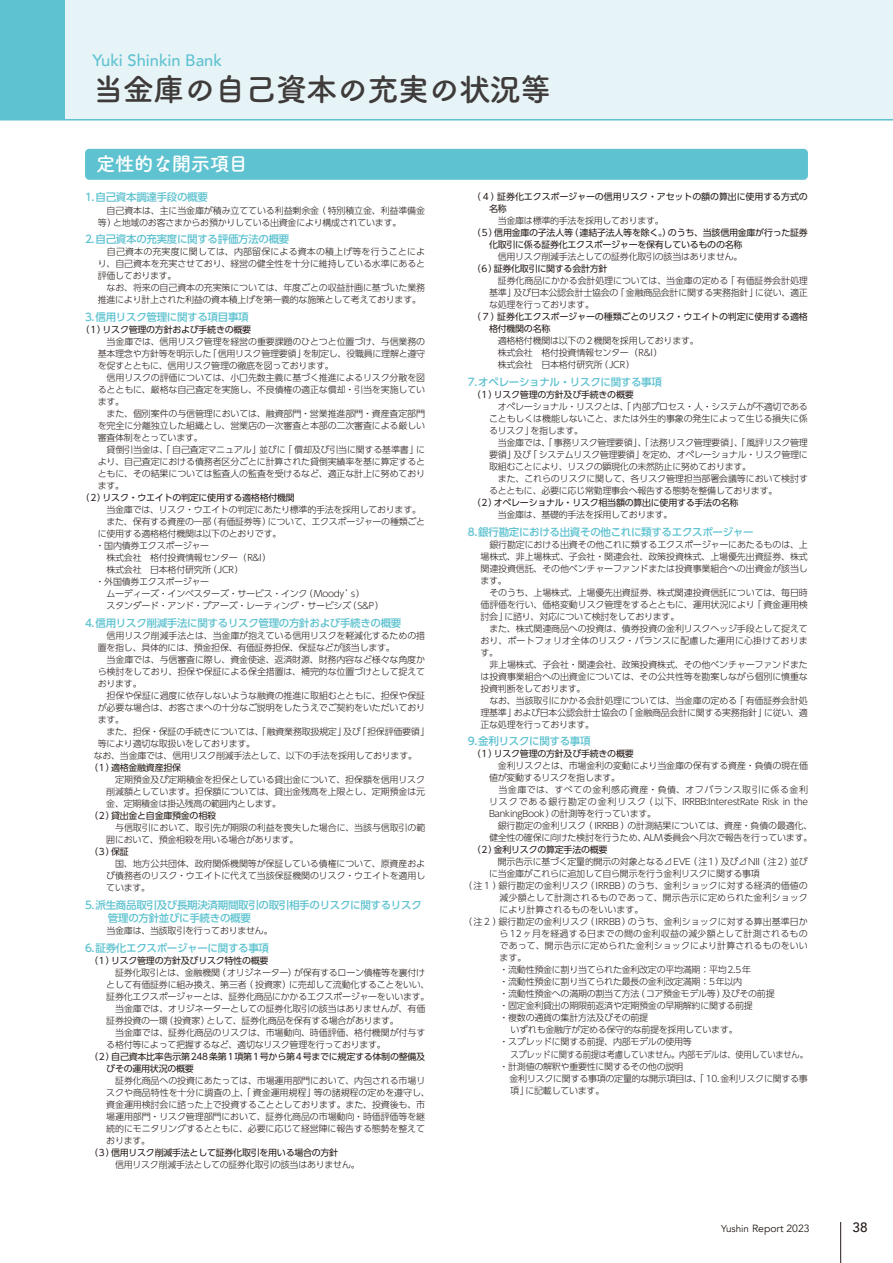
<style>
.page{position:relative;width:893px;height:1263px;background:#fff}
.page>*{position:absolute;margin:0;border:0;box-sizing:border-box;transform-origin:0 0}
.t1{font:700 31.5px "Tsuku B Rd Gothic";letter-spacing:-.03em;color:#3f3b3a}
.t2{font:700 19.5px "Tsuku B Rd Gothic";letter-spacing:-.03em;color:#fff}
.t3{font:500 16.5px "Avenir";color:#5ec2d0}
.t4{font:500 13.5px "Avenir";color:#231916}
.t5{font:500 10.5px/13.5px "UD Shin Go Pro";letter-spacing:-.03em;color:#5ec2d0}
.t6{font:10.5px "Avenir";color:#231916}
.t7{font:300 9px/12px "UD Shin Go Pro";letter-spacing:-.015em;color:#231916}
.t8{font:9px/12px "UD Shin Go Pro";letter-spacing:-.03em;color:#231916}
.t9{font:300 9px "UD Shin Go Pro";letter-spacing:.01em;color:#231916}
.t10{font:300 9px "UD Shin Go Pro";letter-spacing:-.015em;color:#231916;scale:.92 1}
.t11{font:300 9px "UD Shin Go Pro";letter-spacing:.02em;color:#231916}
.s1{font-size:9.9px}
</style>
<div class="page">
<div style="left:0;top:0;width:893px;height:120px;background:#e7f4f7"></div>
<hr style="left:0;top:119px;width:893px;height:2px;background:#5ec2d0">
<div style="left:0;top:0;width:65px;height:120px;background:#5ec2d0"></div>
<div style="left:85px;top:149px;width:723px;height:31px;background:#5ec2d0;border-radius:4px"></div>
<hr style="left:840px;top:1222px;width:1px;height:41px;background:#231916">
<h3 class="t3" style="left:92px;top:46px;width:131px">Yuki Shinkin Bank</h3>
<h1 class="t1" style="left:92px;top:65px;width:461px">当金庫の自己資本の充実の状況等</h1>
<h2 class="t2" style="left:96px;top:148px;width:153px">定性的な開示項目</h2>
<p class="t5" style="left:85px;top:190px;width:124px">1.自己資本調達手段の概要</p>
<p class="t7" style="left:98px;top:204px;width:329px">　自己資本は、主に当金庫が積み立てている利益剰余金（特別積立金、利益準備金等）と地域のお客さまからお預かりしている出資金により構成されています。</p>
<p class="t5" style="left:85px;top:232px;width:206px">2.自己資本の充実度に関する評価方法の概要</p>
<p class="t7" style="left:98px;top:246px;width:329px">　自己資本の充実度に関しては、内部留保による資本の積上げ等を行うことにより、自己資本を充実させており、経営の健全性を十分に維持している水準にあると評価しております。<br>　なお、将来の自己資本の充実策については、年度ごとの収益計画に基づいた業務推進により計上された利益の資本積上げを第一義的な施策として考えております。</p>
<p class="t5" style="left:85px;top:310px;width:165px">3.信用リスク管理に関する項目事項</p>
<p class="t8" style="left:81px;top:323px;width:172px">（1）リスク管理の方針および手続きの概要</p>
<p class="t7" style="left:98px;top:335px;width:329px">　当金庫では、信用リスク管理を経営の重要課題のひとつと位置づけ、与信業務の基本理念や方針等を明示した「信用リスク管理要領」を制定し、役職員に理解と遵守を促すとともに、信用リスク管理の徹底を図っております。<br>　信用リスクの評価については、小口先数主義に基づく推進によるリスク分散を図るとともに、厳格な自己査定を実施し、不良債権の適正な償却・引当を実施しています。<br>　また、個別案件の与信管理においては、融資部門・営業推進部門・資産査定部門を完全に分離独立した組織とし、営業店の一次審査と本部の二次審査による厳しい審査体制をとっています。<br>　貸倒引当金は、「自己査定マニュアル」並びに「償却及び引当に関する基準書」により、自己査定における債務者区分ごとに計算された貸倒実績率を基に算定するとともに、その結果については監査人の監査を受けるなど、適正な計上に努めております。</p>
<p class="t8" style="left:81px;top:491px;width:216px">（2）リスク・ウエイトの判定に使用する適格格付機関</p>
<p class="t7" style="left:96px;top:503px;width:331px">　当金庫では、リスク・ウエイトの判定にあたり標準的手法を採用しております。　また、保有する資産の一部（有価証券等）について、エクスポージャーの種類ごとに使用する適格格付機関は以下のとおりです。<br>・国内債券エクスポージャー<br>　株式会社　格付投資情報センター（R&amp;I）<br>　株式会社　日本格付研究所（JCR）<br>・外国債券エクスポージャー<br>　ムーディーズ・インベスターズ・サービス・インク（Moody’s）<br>　スタンダード・アンド・プアーズ・レーティング・サービシズ（S&amp;P）</p>
<p class="t5" style="left:85px;top:616px;width:318px">4.信用リスク削減手法に関するリスク管理の方針および手続きの概要</p>
<p class="t7" style="left:98px;top:629px;width:329px">　信用リスク削減手法とは、当金庫が抱えている信用リスクを軽減化するための措</p>
<p class="t7" style="left:98px;top:641px;width:299px">置を指し、具体的には、預金担保、有価証券担保、保証などが該当します。</p>
<p class="t7" style="left:98px;top:653px;width:329px">　当金庫では、与信審査に際し、資金使途、返済財源、財務内容など様々な角度か</p>
<p class="t7" style="left:98px;top:665px;width:329px">ら検討をしており、担保や保証による保全措置は、補完的な位置づけとして捉えて</p>
<p class="t7" style="left:98px;top:677px;width:45px">おります。</p>
<p class="t7" style="left:98px;top:689px;width:329px">　担保や保証に過度に依存しないような融資の推進に取組むとともに、担保や保証</p>
<p class="t7" style="left:98px;top:701px;width:329px">が必要な場合は、お客さまへの十分なご説明をしたうえでご契約をいただいており</p>
<p class="t7" style="left:98px;top:713px;width:28px">ます。</p>
<p class="t7" style="left:98px;top:725px;width:333px">　また、担保・保証の手続きについては、「融資業務取扱規定」及び「担保評価要領」</p>
<p class="t7" style="left:98px;top:737px;width:159px">等により適切な取扱いをしております。</p>
<p class="t7" style="left:85px;top:749px;width:334px">　なお、当金庫では、信用リスク削減手法として、以下の手法を採用しております。</p>
<p class="t8" style="left:89px;top:761px;width:94px">（1）適格金融資産担保</p>
<p class="t7" style="left:106px;top:773px;width:320px;text-align:justify">　定期預金及び定期積金を担保としている貸出金について、担保額を信用リスク削減額としています。担保額については、貸出金残高を上限とし、定期預金は元金、定期積金は掛込残高の範囲内とします。</p>
<p class="t8" style="left:89px;top:809px;width:129px">（2）貸出金と自金庫預金の相殺</p>
<p class="t7" style="left:106px;top:821px;width:321px">　与信取引において、取引先が期限の利益を喪失した場合に、当該与信取引の範囲において、預金相殺を用いる場合があります。</p>
<p class="t8" style="left:89px;top:845px;width:41px">（3）保証</p>
<p class="t7" style="left:106px;top:857px;width:321px;text-align:justify">　国、地方公共団体、政府関係機関等が保証している債権について、原資産および債務者のリスク・ウエイトに代えて当該保証機関のリスク・ウエイトを適用しています。</p>
<p class="t5" style="left:98px;top:897px;width:326px;text-indent:-13px">5.派生商品取引及び長期決済期間取引の取引相手のリスクに関するリスク　管理の方針並びに手続きの概要</p>
<p class="t7" style="left:98px;top:924px;width:176px">　当金庫は、当該取引を行っておりません。</p>
<p class="t5" style="left:85px;top:941px;width:186px">6.証券化エクスポージャーに関する事項</p>
<p class="t8" style="left:89px;top:954px;width:181px">（1）リスク管理の方針及びリスク特性の概要</p>
<p class="t7" style="left:106px;top:966px;width:325px">　証券化取引とは、金融機関（オリジネーター）が保有するローン債権等を裏付けとして有価証券に組み換え、第三者（投資家）に売却して流動化することをいい、証券化エクスポージャーとは、証券化商品にかかるエクスポージャーをいいます。　当金庫では、オリジネーターとしての証券化取引の該当はありませんが、有価証券投資の一環（投資家）として、証券化商品を保有する場合があります。<br>　当金庫では、証券化商品のリスクは、市場動向、時価評価、格付機関が付与する格付等によって把握するなど、適切なリスク管理を行っております。</p>
<p class="t8" style="left:106px;top:1050px;width:320px;text-indent:-17px">（2）自己資本比率告示第248条第1項第1号から第4号までに規定する体制の整備及びその運用状況の概要</p>
<p class="t7" style="left:106px;top:1074px;width:325px">　証券化商品への投資にあたっては、市場運用部門において、内包される市場リスクや商品特性を十分に調査の上、「資金運用規程」等の諸規程の定めを遵守し、資金運用検討会に諮った上で投資することとしております。また、投資後も、市場運用部門・リスク管理部門において、証券化商品の市場動向・時価評価等を継続的にモニタリングするとともに、必要に応じて経営陣に報告する態勢を整えております。</p>
<p class="t8" style="left:89px;top:1146px;width:251px">（3）信用リスク削減手法として証券化取引を用いる場合の方針</p>
<p class="t7" style="left:106px;top:1158px;width:255px">　信用リスク削減手法としての証券化取引の該当はありません。</p>
<p class="t8" style="left:489px;top:190px;width:320px;text-indent:-17px">（ 4 ）証券化エクスポージャーの信用リスク・アセットの額の算出に使用する方式の名称</p>
<p class="t7" style="left:489px;top:214px;width:176px">　当金庫は標準的手法を採用しております。</p>
<p class="t8" style="left:489px;top:226px;width:320px;text-indent:-17px">（5）信用金庫の子法人等（連結子法人等を除く。）のうち、当該信用金庫が行った証券化取引に係る証券化エクスポージャーを保有しているものの名称</p>
<p class="t7" style="left:489px;top:250px;width:255px">　信用リスク削減手法としての証券化取引の該当はありません。</p>
<p class="t8" style="left:472px;top:262px;width:137px">（6）証券化取引に関する会計方針</p>
<p class="t7" style="left:489px;top:274px;width:320px;text-align:justify">　証券化商品にかかる会計処理については、当金庫の定める「有価証券会計処理基準」及び日本公認会計士協会の「金融商品会計に関する実務指針」に従い、適正な処理を行っております。</p>
<p class="t8" style="left:489px;top:310px;width:320px;text-indent:-17px">（ 7 ）証券化エクスポージャーの種類ごとのリスク・ウエイトの判定に使用する適格格付機関の名称</p>
<p class="t7" style="left:489px;top:334px;width:211px">　適格格付機関は以下の２機関を採用しております。　株式会社　格付投資情報センター（R&amp;I）<br>　株式会社　日本格付研究所（JCR）</p>
<p class="t5" style="left:468px;top:375px;width:196px">7.オペレーショナル・リスクに関する事項</p>
<p class="t8" style="left:472px;top:388px;width:163px">（1）リスク管理の方針及び手続きの概要</p>
<p class="t7" style="left:489px;top:400px;width:321px">　オペレーショナル・リスクとは、「内部プロセス・人・システムが不適切であることもしくは機能しないこと、または外生的事象の発生によって生じる損失に係るリスク」を指します。<br>　当金庫では、「事務リスク管理要領」、「法務リスク管理要領」、「風評リスク管理要領」及び「システムリスク管理要領」を定め、オペレーショナル・リスク管理に取組むことにより、リスクの顕現化の未然防止に努めております。<br>　また、これらのリスクに関して、各リスク管理担当部署会議等において検討するとともに、必要に応じ常勤理事会へ報告する態勢を整備しております。</p>
<p class="t8" style="left:472px;top:496px;width:268px">（2）オペレーショナル・リスク相当額の算出に使用する手法の名称</p>
<p class="t7" style="left:489px;top:508px;width:185px">　当金庫は、基礎的手法を採用しております。</p>
<p class="t5" style="left:468px;top:524px;width:287px">8.銀行勘定における出資その他これに類するエクスポージャー</p>
<p class="t7" style="left:480px;top:538px;width:329px">　銀行勘定における出資その他これに類するエクスポージャーにあたるものは、上場株式、非上場株式、子会社・関連会社、政策投資株式、上場優先出資証券、株式関連投資信託、その他ベンチャーファンドまたは投資事業組合への出資金が該当します。<br>　そのうち、上場株式、上場優先出資証券、株式関連投資信託については、毎日時価評価を行い、価格変動リスク管理をするとともに、運用状況により「資金運用検討会」に諮り、対応について検討をしております。<br>　また、株式関連商品への投資は、債券投資の金利リスクヘッジ手段として捉えており、ポートフォリオ全体のリスク・バランスに配慮した運用に心掛けております。<br>　非上場株式、子会社・関連会社、政策投資株式、その他ベンチャーファンドまたは投資事業組合への出資金については、その公共性等を勘案しながら個別に慎重な投資判断をしております。<br>　なお、当該取引にかかる会計処理については、当金庫の定める「有価証券会計処理基準」および日本公認会計士協会の「金融商品会計に関する実務指針」に従い、適正な処理を行っております。</p>
<p class="t5" style="left:468px;top:734px;width:124px">9.金利リスクに関する事項</p>
<p class="t8" style="left:472px;top:748px;width:163px">（1）リスク管理の方針及び手続きの概要</p>
<p class="t7" style="left:489px;top:760px;width:325px">　金利リスクとは、市場金利の変動により当金庫の保有する資産・負債の現在価値が変動するリスクを指します。<br>　当金庫では、すべての金利感応資産・負債、オフバランス取引に係る金利リスクである銀行勘定の金利リスク（以下、IRRBB:InterestRate Risk in the BankingBook）の計測等を行っています。<br>　銀行勘定の金利リスク（ IRRBB ）の計測結果については、資産・負債の最適化、健全性の確保に向けた検討を行うため、ALM委員会へ月次で報告を行っています。</p>
<p class="t8" style="left:472px;top:844px;width:137px">（2）金利リスクの算定手法の概要</p>
<p class="t7" style="left:489px;top:856px;width:320px">　開示告示に基づく定量的開示の対象となる⊿EVE（注1）及び⊿NII（注2）並び</p>
<p class="t7" style="left:489px;top:868px;width:272px">に当金庫がこれらに追加して自ら開示を行う金利リスクに関する事項</p>
<p class="t7" style="left:463px;top:880px;width:346px">（注１）銀行勘定の金利リスク（IRRBB）のうち、金利ショックに対する経済的価値の</p>
<p class="t9" style="left:500px;top:891px;width:310px">減少額として計測されるものであって、開示告示に定められた金利ショック</p>
<p class="t7" style="left:500px;top:904px;width:145px">により計算されるものをいいます。</p>
<p class="t7" style="left:463px;top:916px;width:346px">（注２）銀行勘定の金利リスク（IRRBB）のうち、金利ショックに対する算出基準日か</p>
<p class="t11" style="left:500px;top:927px;width:310px">ら12ヶ月を経過する日までの間の金利収益の減少額として計測されるもの</p>
<p class="t9" style="left:500px;top:939px;width:310px">であって、開示告示に定められた金利ショックにより計算されるものをいい</p>
<p class="t7" style="left:500px;top:952px;width:28px">ます。</p>
<p class="t7" style="left:499px;top:964px;width:253px">・流動性預金に割り当てられた金利改定の平均満期：平均2.5年</p>
<p class="t7" style="left:499px;top:976px;width:244px">・流動性預金に割り当てられた最長の金利改定満期：5年以内</p>
<p class="t7" style="left:499px;top:988px;width:277px">・流動性預金への満期の割当て方法（コア預金モデル等）及びその前提</p>
<p class="t7" style="left:499px;top:1000px;width:255px">・固定金利貸出の期限前返済や定期預金の早期解約に関する前提</p>
<p class="t7" style="left:499px;top:1012px;width:150px">・複数の通貨の集計方法及びその前提</p>
<p class="t7" style="left:502px;top:1024px;width:237px">　いずれも金融庁が定める保守的な前提を採用しています。</p>
<p class="t7" style="left:499px;top:1036px;width:194px">・スプレッドに関する前提、内部モデルの使用等</p>
<p class="t10" style="left:510px;top:1047px;width:325px">スプレッドに関する前提は考慮していません。内部モデルは、使用していません。</p>
<p class="t7" style="left:499px;top:1060px;width:185px">・計測値の解釈や重要性に関するその他の説明</p>
<p class="t7" style="left:476px;top:1072px;width:333px">　　　 金利リスクに関する事項の定量的な開示項目は、「 10.金利リスクに関する事</p>
<p class="t7" style="left:510px;top:1084px;width:96px">項」に記載しています。</p>
<p class="t6" style="left:721px;top:1222px;width:90px"><span class="s1">Yushin</span> Report 2023</p>
<h3 class="t4" style="left:853px;top:1215px;width:17px">38</h3>
</div>
